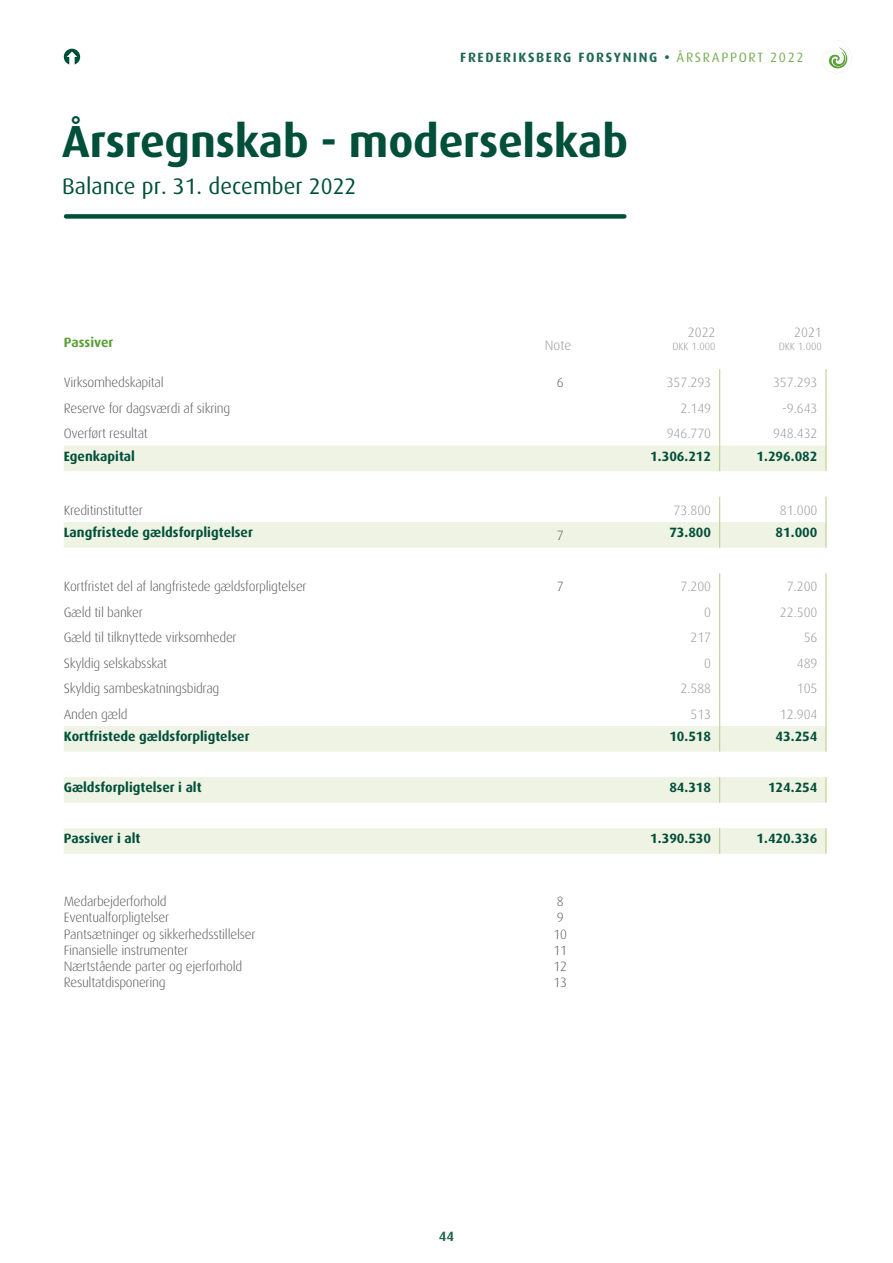
<style>
.page{position:relative;width:893px;height:1263px;background:#fff}
.page>*{position:absolute;margin:0;border:0;box-sizing:border-box;transform-origin:0 0}
._1_Rubrik{font:700 45px "Dax";letter-spacing:-.005em;color:#004f3b}
.head{font:22.5px "Dax";color:#004f3b}
.brødtekst_regnskab{font:300 13.5px "Dax";letter-spacing:-.02em;color:#57585a}
.indeværende_år{font:300 13.5px "Dax";color:#939598}
.mellemrubrik{font:700 13.5px "Dax";color:#004f3b}
.Tabel_resultat{font:700 13.5px "Dax";color:#004f3b}
.t1{font:700 13.5px "Dax";letter-spacing:.12em;color:#216957}
.mellemrubrik-2{font:700 13.5px "Dax";color:#5b9f37}
.indeværende_år-2{font:300 10.5px "Dax";color:#939598}
.s1{font-weight:400;color:#79ad55}
</style>
<div class="page">
<svg style="left:64px;top:446px;width:762px;height:408px"></svg>
<svg style="left:719px;top:369px;width:1px;height:102px"></svg>
<svg style="left:826px;top:369px;width:1px;height:102px"></svg>
<svg style="left:719px;top:497px;width:1px;height:51px"></svg>
<svg style="left:826px;top:497px;width:1px;height:51px"></svg>
<svg style="left:719px;top:573px;width:1px;height:179px"></svg>
<svg style="left:826px;top:573px;width:1px;height:179px"></svg>
<svg style="left:719px;top:777px;width:1px;height:26px"></svg>
<svg style="left:826px;top:777px;width:1px;height:26px"></svg>
<svg style="left:719px;top:828px;width:1px;height:26px"></svg>
<svg style="left:826px;top:828px;width:1px;height:26px"></svg>
<div style="left:66px;top:214px;width:558px;height:5px;background:#004f3b"></div>
<svg style="left:64px;top:49px;width:16px;height:15px"></svg>
<svg style="left:822px;top:40px;width:30px;height:33px"></svg>
<p class="t1" style="left:460px;top:50px;width:345px">FREDERIKSBERG FORSYNING • <span class="s1">ÅRSRAPPORT 2022</span></p>
<p class="_1_Rubrik" style="left:62px;top:116px;width:567px">Årsregnskab - moderselskab</p>
<p class="head" style="left:62px;top:174px;width:296px">Balance pr. 31. december 2022</p>
<p class="mellemrubrik-2" style="left:64px;top:334px;width:51px">Passiver</p>
<p class="indeværende_år" style="left:545px;top:338px;width:28px">Note</p>
<p class="indeværende_år" style="left:688px;top:325px;width:29px">2022</p>
<p class="indeværende_år-2" style="left:672px;top:340px;width:45px">DKK 1.000</p>
<p class="indeværende_år" style="left:794px;top:325px;width:29px">2021</p>
<p class="indeværende_år-2" style="left:779px;top:340px;width:45px">DKK 1.000</p>
<p class="brødtekst_regnskab" style="left:64px;top:375px;width:102px">Virksomhedskapital</p>
<p class="brødtekst_regnskab" style="left:557px;top:375px;width:8px">6</p>
<p class="indeværende_år" style="left:667px;top:375px;width:46px">357.293</p>
<p class="indeværende_år" style="left:773px;top:375px;width:46px">357.293</p>
<p class="brødtekst_regnskab" style="left:64px;top:401px;width:168px">Reserve for dagsværdi af sikring</p>
<p class="indeværende_år" style="left:680px;top:401px;width:32px">2.149</p>
<p class="indeværende_år" style="left:782px;top:401px;width:37px">-9.643</p>
<p class="brødtekst_regnskab" style="left:64px;top:426px;width:86px">Overført resultat</p>
<p class="indeværende_år" style="left:667px;top:426px;width:46px">946.770</p>
<p class="indeværende_år" style="left:773px;top:426px;width:46px">948.432</p>
<p class="mellemrubrik" style="left:64px;top:448px;width:73px">Egenkapital</p>
<p class="Tabel_resultat" style="left:650px;top:448px;width:62px">1.306.212</p>
<p class="Tabel_resultat" style="left:757px;top:448px;width:62px">1.296.082</p>
<p class="brødtekst_regnskab" style="left:64px;top:503px;width:81px">Kreditinstitutter</p>
<p class="indeværende_år" style="left:674px;top:503px;width:39px">73.800</p>
<p class="indeværende_år" style="left:780px;top:503px;width:39px">81.000</p>
<p class="mellemrubrik" style="left:64px;top:525px;width:191px">Langfristede gældsforpligtelser</p>
<p class="brødtekst_regnskab" style="left:557px;top:528px;width:8px">7</p>
<p class="Tabel_resultat" style="left:669px;top:525px;width:43px">73.800</p>
<p class="Tabel_resultat" style="left:776px;top:525px;width:43px">81.000</p>
<p class="brødtekst_regnskab" style="left:64px;top:579px;width:244px">Kortfristet del af langfristede gældsforpligtelser</p>
<p class="brødtekst_regnskab" style="left:557px;top:579px;width:8px">7</p>
<p class="indeværende_år" style="left:680px;top:579px;width:32px">7.200</p>
<p class="indeværende_år" style="left:787px;top:579px;width:32px">7.200</p>
<p class="brødtekst_regnskab" style="left:64px;top:605px;width:81px">Gæld til banker</p>
<p class="indeværende_år" style="left:704px;top:605px;width:8px">0</p>
<p class="indeværende_år" style="left:780px;top:605px;width:39px">22.500</p>
<p class="brødtekst_regnskab" style="left:64px;top:630px;width:174px">Gæld til tilknyttede virksomheder</p>
<p class="indeværende_år" style="left:690px;top:630px;width:22px">217</p>
<p class="indeværende_år" style="left:804px;top:630px;width:15px">56</p>
<p class="brødtekst_regnskab" style="left:64px;top:656px;width:105px">Skyldig selskabsskat</p>
<p class="indeværende_år" style="left:704px;top:656px;width:8px">0</p>
<p class="indeværende_år" style="left:797px;top:656px;width:22px">489</p>
<p class="brødtekst_regnskab" style="left:64px;top:681px;width:157px">Skyldig sambeskatningsbidrag</p>
<p class="indeværende_år" style="left:680px;top:681px;width:32px">2.588</p>
<p class="indeværende_år" style="left:797px;top:681px;width:22px">105</p>
<p class="brødtekst_regnskab" style="left:64px;top:707px;width:65px">Anden gæld</p>
<p class="indeværende_år" style="left:690px;top:707px;width:22px">513</p>
<p class="indeværende_år" style="left:780px;top:707px;width:39px">12.904</p>
<p class="mellemrubrik" style="left:64px;top:729px;width:187px">Kortfristede gældsforpligtelser</p>
<p class="Tabel_resultat" style="left:669px;top:729px;width:43px">10.518</p>
<p class="Tabel_resultat" style="left:776px;top:729px;width:43px">43.254</p>
<p class="mellemrubrik" style="left:64px;top:780px;width:139px">Gældsforpligtelser i alt</p>
<p class="Tabel_resultat" style="left:669px;top:780px;width:43px">84.318</p>
<p class="Tabel_resultat" style="left:768px;top:780px;width:51px">124.254</p>
<p class="mellemrubrik" style="left:64px;top:831px;width:78px">Passiver i alt</p>
<p class="Tabel_resultat" style="left:650px;top:831px;width:62px">1.390.530</p>
<p class="Tabel_resultat" style="left:757px;top:831px;width:62px">1.420.336</p>
<p class="brødtekst_regnskab" style="left:64px;top:894px;width:104px">Medarbejderforhold</p>
<p class="brødtekst_regnskab" style="left:64px;top:910px;width:107px">Eventualforpligtelser</p>
<p class="brødtekst_regnskab" style="left:64px;top:926px;width:193px">Pantsætninger og sikkerhedsstillelser</p>
<p class="brødtekst_regnskab" style="left:64px;top:943px;width:126px">Finansielle instrumenter</p>
<p class="brødtekst_regnskab" style="left:64px;top:959px;width:180px">Nærtstående parter og ejerforhold</p>
<p class="brødtekst_regnskab" style="left:64px;top:975px;width:103px">Resultatdisponering</p>
<p class="t1" style="left:439px;top:1228px;width:17px">44</p>
<p class="brødtekst_regnskab" style="left:557px;top:894px;width:8px">8</p>
<p class="brødtekst_regnskab" style="left:557px;top:910px;width:8px">9</p>
<p class="brødtekst_regnskab" style="left:553px;top:926px;width:15px">10</p>
<p class="brødtekst_regnskab" style="left:553px;top:943px;width:15px">11</p>
<p class="brødtekst_regnskab" style="left:553px;top:959px;width:15px">12</p>
<p class="brødtekst_regnskab" style="left:553px;top:975px;width:15px">13</p>
</div>
